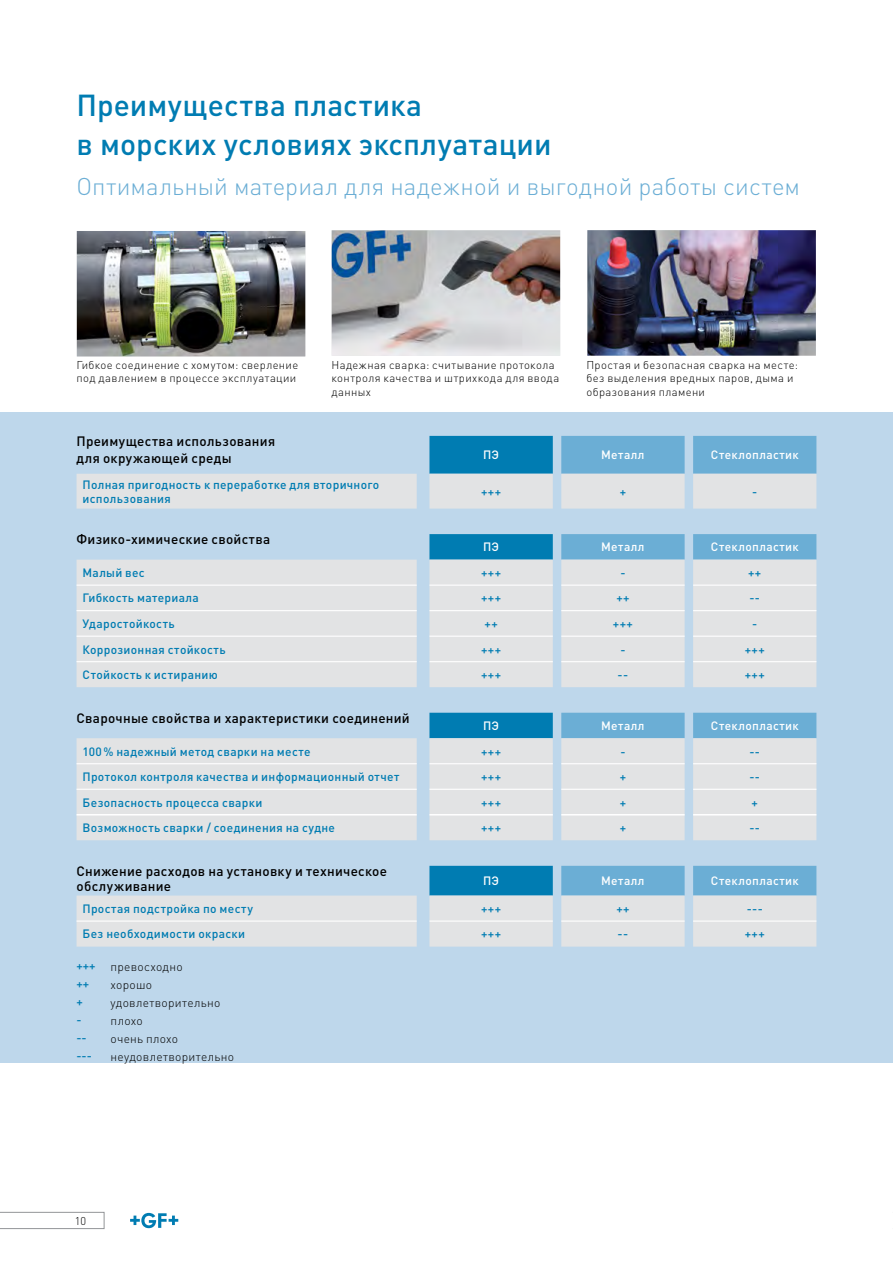
<style>
.page{position:relative;width:893px;height:1263px;background:#fff}
.page>*{position:absolute;margin:0;border:0;box-sizing:border-box;transform-origin:0 0}
.t1{font:500 30px/39px "DIN Pro";letter-spacing:.005em;color:#007cb2}
.t2{font:300 24px "DIN Pro";letter-spacing:.005em;color:#6baed5}
.t3{font:500 13.5px/16.5px "DIN Pro";letter-spacing:.02em;color:#000}
.t4{font:500 12px/13.5px "DIN Pro";letter-spacing:.025em;color:#007cb2}
.t5{font:500 12px "DIN Pro";letter-spacing:.035em;color:#fff}
.t6{font:300 12px/17.1px "DIN Pro";letter-spacing:.02em;color:#000}
.t7{font:300 11.25px/13.5px "DIN Pro";letter-spacing:.03em;color:#000}
.s1{font-weight:500;color:#007cb2}
</style>
<div class="page">
<div style="left:0;top:1212px;width:104px;height:17px;border:1px solid #939598"></div>
<svg style="left:130px;top:1213px;width:48px;height:15px"></svg>
<div style="left:0;top:412px;width:893px;height:651px;background:#bed7eb"></div>
<div style="left:429px;top:436px;width:124px;height:38px;background:#007cb2"></div>
<div style="left:561px;top:436px;width:255px;height:38px;background:#6baed5"></div>
<svg style="left:77px;top:474px;width:739px;height:472px;fill:#e2e3e4"></svg>
<hr style="left:77px;top:610px;width:340px;height:1px;background:#fff">
<hr style="left:77px;top:636px;width:340px;height:1px;background:#fff">
<hr style="left:77px;top:661px;width:340px;height:1px;background:#fff">
<hr style="left:77px;top:763px;width:340px;height:1px;background:#fff">
<hr style="left:77px;top:789px;width:340px;height:1px;background:#fff">
<hr style="left:429px;top:789px;width:124px;height:1px;background:#fff">
<hr style="left:561px;top:789px;width:124px;height:1px;background:#fff">
<hr style="left:693px;top:789px;width:123px;height:1px;background:#fff">
<hr style="left:77px;top:814px;width:340px;height:1px;background:#fff">
<hr style="left:429px;top:814px;width:124px;height:1px;background:#fff">
<hr style="left:561px;top:814px;width:124px;height:1px;background:#fff">
<hr style="left:693px;top:814px;width:123px;height:1px;background:#fff">
<hr style="left:77px;top:920px;width:340px;height:2px;background:#fff">
<hr style="left:429px;top:585px;width:124px;height:1px;background:#fff">
<hr style="left:429px;top:610px;width:124px;height:1px;background:#fff">
<hr style="left:561px;top:585px;width:124px;height:1px;background:#fff">
<hr style="left:561px;top:610px;width:124px;height:1px;background:#fff">
<hr style="left:561px;top:636px;width:124px;height:1px;background:#fff">
<hr style="left:561px;top:661px;width:124px;height:1px;background:#fff">
<hr style="left:429px;top:636px;width:124px;height:1px;background:#fff">
<hr style="left:429px;top:661px;width:124px;height:1px;background:#fff">
<hr style="left:429px;top:763px;width:124px;height:1px;background:#fff">
<hr style="left:561px;top:763px;width:124px;height:1px;background:#fff">
<hr style="left:693px;top:763px;width:123px;height:1px;background:#fff">
<hr style="left:429px;top:920px;width:124px;height:2px;background:#fff">
<hr style="left:561px;top:920px;width:124px;height:2px;background:#fff">
<hr style="left:693px;top:920px;width:123px;height:2px;background:#fff">
<hr style="left:693px;top:585px;width:123px;height:1px;background:#fff">
<hr style="left:693px;top:610px;width:123px;height:1px;background:#fff">
<hr style="left:693px;top:636px;width:123px;height:1px;background:#fff">
<hr style="left:693px;top:661px;width:123px;height:1px;background:#fff">
<hr style="left:77px;top:585px;width:340px;height:1px;background:#fff">
<img style="left:332px;top:230px;width:228px;height:126px">
<img style="left:77px;top:231px;width:228px;height:125px">
<img style="left:587px;top:230px;width:229px;height:126px">
<h1 class="t1" style="left:77px;top:85px;width:476px">Преимущества пластика<br>в морских условиях эксплуатации</h1>
<h2 class="t2" style="left:77px;top:170px;width:725px">Оптимальный материал для надежной и выгодной работы систем</h2>
<p class="t7" style="left:77px;top:357px;width:223px">Гибкое соединение с хомутом: сверление под давлением в процессе эксплуатации</p>
<p class="t7" style="left:332px;top:357px;width:229px">Надежная сварка: считывание протокола контроля качества и штрихкода для ввода данных</p>
<p class="t7" style="left:586px;top:357px;width:213px">Простая и безопасная сварка на месте: без выделения вредных паров, дыма и образования пламени</p>
<p class="t3" style="left:77px;top:432px;width:200px">Преимущества использования для окружающей среды</p>
<p class="t5" style="left:483px;top:447px;width:17px">ПЭ</p>
<p class="t5" style="left:601px;top:447px;width:45px">Металл</p>
<p class="t5" style="left:711px;top:447px;width:89px">Стеклопластик</p>
<p class="t4" style="left:83px;top:477px;width:298px">Полная пригодность к переработке для вторичного использования</p>
<p class="t4" style="left:481px;top:484px;width:21px">+++</p>
<p class="t4" style="left:620px;top:484px;width:8px">+</p>
<p class="t4" style="left:752px;top:484px;width:7px">-</p>
<p class="t3" style="left:77px;top:531px;width:195px">Физико-химические свойства</p>
<p class="t5" style="left:483px;top:539px;width:17px">ПЭ</p>
<p class="t5" style="left:601px;top:539px;width:45px">Металл</p>
<p class="t5" style="left:711px;top:539px;width:89px">Стеклопластик</p>
<p class="t4" style="left:83px;top:565px;width:64px">Малый вес</p>
<p class="t4" style="left:481px;top:565px;width:21px">+++</p>
<p class="t4" style="left:620px;top:565px;width:7px">-</p>
<p class="t4" style="left:748px;top:565px;width:15px">++</p>
<p class="t4" style="left:83px;top:591px;width:118px">Гибкость материала</p>
<p class="t4" style="left:481px;top:591px;width:21px">+++</p>
<p class="t4" style="left:616px;top:591px;width:15px">++</p>
<p class="t4" style="left:749px;top:591px;width:12px">--</p>
<p class="t4" style="left:83px;top:616px;width:94px">Ударостойкость</p>
<p class="t4" style="left:484px;top:616px;width:15px">++</p>
<p class="t4" style="left:613px;top:616px;width:21px">+++</p>
<p class="t4" style="left:752px;top:616px;width:7px">-</p>
<p class="t4" style="left:83px;top:642px;width:145px">Коррозионная стойкость</p>
<p class="t4" style="left:481px;top:642px;width:21px">+++</p>
<p class="t4" style="left:620px;top:642px;width:7px">-</p>
<p class="t4" style="left:745px;top:642px;width:21px">+++</p>
<p class="t4" style="left:83px;top:667px;width:137px">Стойкость к истиранию</p>
<p class="t4" style="left:481px;top:667px;width:21px">+++</p>
<p class="t4" style="left:618px;top:667px;width:12px">--</p>
<p class="t4" style="left:745px;top:667px;width:21px">+++</p>
<p class="t3" style="left:77px;top:709px;width:335px">Сварочные свойства и характеристики соединений</p>
<p class="t5" style="left:483px;top:717px;width:17px">ПЭ</p>
<p class="t5" style="left:601px;top:717px;width:45px">Металл</p>
<p class="t5" style="left:711px;top:717px;width:89px">Стеклопластик</p>
<p class="t4" style="left:83px;top:744px;width:230px">100% надежный метод сварки на месте</p>
<p class="t4" style="left:481px;top:744px;width:21px">+++</p>
<p class="t4" style="left:620px;top:744px;width:7px">-</p>
<p class="t4" style="left:749px;top:744px;width:12px">--</p>
<p class="t4" style="left:83px;top:769px;width:318px">Протокол контроля качества и информационный отчет</p>
<p class="t4" style="left:481px;top:769px;width:21px">+++</p>
<p class="t4" style="left:620px;top:769px;width:8px">+</p>
<p class="t4" style="left:749px;top:769px;width:12px">--</p>
<p class="t4" style="left:83px;top:795px;width:182px">Безопасность процесса сварки</p>
<p class="t4" style="left:481px;top:795px;width:21px">+++</p>
<p class="t4" style="left:620px;top:795px;width:8px">+</p>
<p class="t4" style="left:752px;top:795px;width:8px">+</p>
<p class="t4" style="left:83px;top:820px;width:254px">Возможность сварки / соединения на судне</p>
<p class="t4" style="left:481px;top:820px;width:21px">+++</p>
<p class="t4" style="left:620px;top:820px;width:8px">+</p>
<p class="t4" style="left:749px;top:820px;width:12px">--</p>
<p class="t3" style="left:77px;top:863px;width:312px;line-height:15px">Снижение расходов на установку и техническое обслуживание</p>
<p class="t5" style="left:483px;top:873px;width:17px">ПЭ</p>
<p class="t5" style="left:601px;top:873px;width:45px">Металл</p>
<p class="t5" style="left:711px;top:873px;width:89px">Стеклопластик</p>
<p class="t4" style="left:83px;top:901px;width:172px">Простая подстройка по месту</p>
<p class="t4" style="left:481px;top:901px;width:21px">+++</p>
<p class="t4" style="left:616px;top:901px;width:15px">++</p>
<p class="t4" style="left:747px;top:901px;width:18px">---</p>
<p class="t4" style="left:83px;top:927px;width:164px">Без необходимости окраски</p>
<p class="t4" style="left:481px;top:927px;width:21px">+++</p>
<p class="t4" style="left:618px;top:927px;width:12px">--</p>
<p class="t4" style="left:745px;top:927px;width:21px">+++</p>
<p class="t6" style="left:77px;top:958px;width:108px"><span class="s1">+++</span> превосходно <span class="s1">++</span></p>
<p class="t6" style="left:111px;top:976px;width:43px">хорошо</p>
<p class="t4" style="left:77px;top:994px;width:8px">+</p>
<p class="t6" style="left:111px;top:994px;width:111px">удовлетворительно</p>
<p class="t4" style="left:77px;top:1012px;width:7px">-</p>
<p class="t6" style="left:111px;top:1012px;width:34px">плохо</p>
<p class="t4" style="left:77px;top:1030px;width:12px">--</p>
<p class="t6" style="left:111px;top:1030px;width:69px">очень плохо</p>
<p class="t4" style="left:77px;top:1048px;width:17px">---</p>
<p class="t6" style="left:111px;top:1048px;width:125px">неудовлетворительно</p>
<p class="t7" style="left:75px;top:1213px;width:13px">10</p>
</div>
